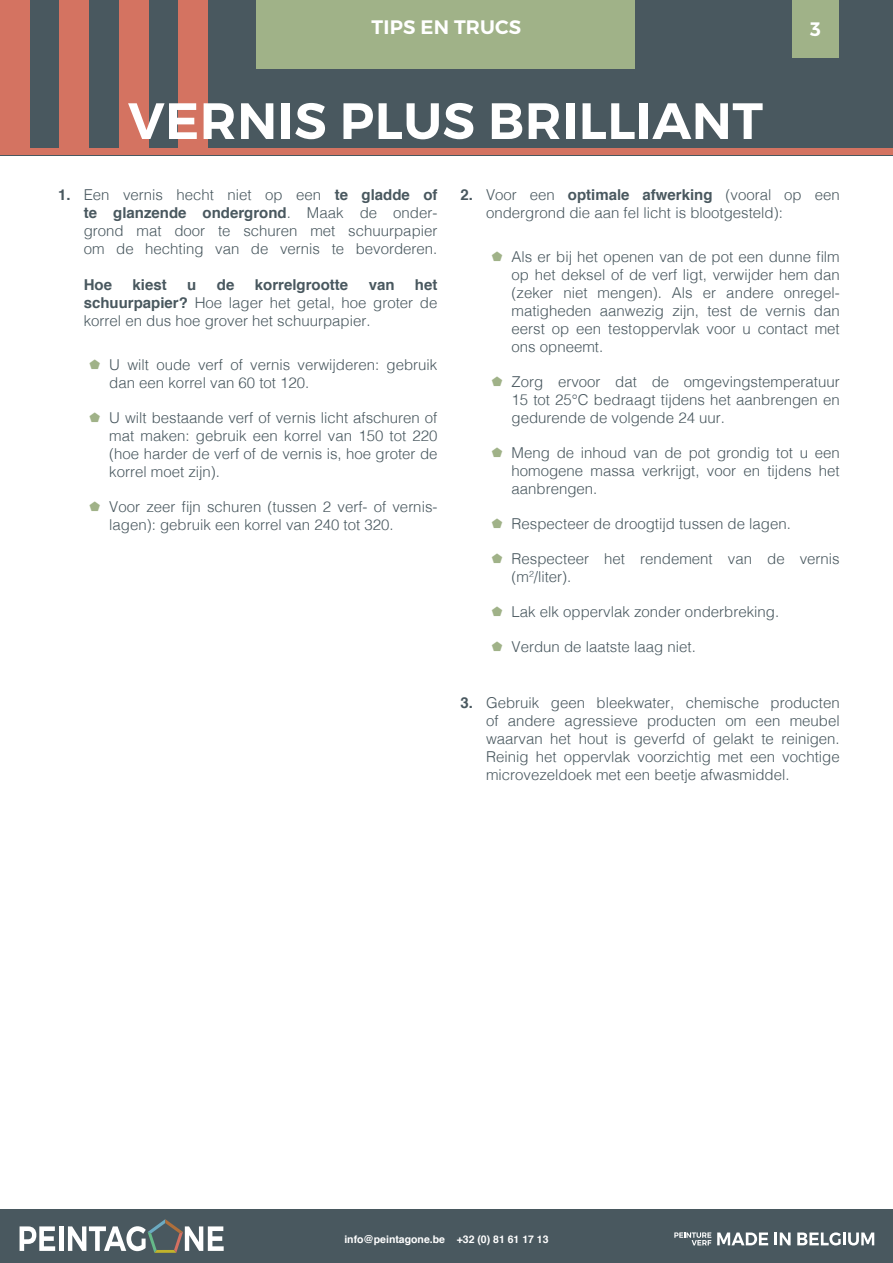
<style>
.page{position:relative;width:893px;height:1263px;background:#fff}
.page>*{position:absolute;margin:0;border:0;box-sizing:border-box;transform-origin:0 0}
.Titre_produit{font:600 51px "Montserrat";letter-spacing:.01em;color:#fff}
.Titre_Pages{font:600 19.5px "Montserrat";letter-spacing:.01em;color:#fff}
.Sous_titre-Jaune{font:600 19.5px "Montserrat";color:#fff}
.t1{font:300 15px/18px "Helvetica";color:#49585f;text-align:justify}
.t2{font:700 15px "Helvetica";color:#49585f}
.t3{font:700 10.5px "Helvetica";color:#fff}
.s1{font-weight:700}
</style>
<div class="page">
<div style="left:0;top:1210px;width:893px;height:53px;background:#49585f"></div>
<svg style="left:20px;top:1226px;width:35px;height:25px"></svg>
<hr style="left:59px;top:1226px;width:4px;height:25px;background:#fff">
<svg style="left:68px;top:1219px;width:156px;height:34px"></svg>
<svg style="left:717px;top:1232px;width:51px;height:13px"></svg>
<svg style="left:774px;top:1232px;width:17px;height:13px"></svg>
<svg style="left:797px;top:1232px;width:77px;height:13px"></svg>
<svg style="left:674px;top:1232px;width:37px;height:13px"></svg>
<div style="left:0;top:0;width:893px;height:155px;background:#49585f"></div>
<div style="left:0;top:148px;width:893px;height:7px;background:#d47361"></div>
<div style="left:0;top:0;width:29px;height:149px;background:#d47361"></div>
<div style="left:59px;top:0;width:30px;height:149px;background:#d47361"></div>
<div style="left:119px;top:0;width:29px;height:149px;background:#d47361"></div>
<div style="left:178px;top:0;width:30px;height:149px;background:#d47361"></div>
<div style="left:792px;top:0;width:47px;height:57px;background:#a0b288"></div>
<div style="left:257px;top:0;width:378px;height:69px;background:#a0b288"></div>
<p class="Titre_Pages" style="left:372px;top:15px;width:151px">TIPS EN TRUCS</p>
<p class="Titre_produit" style="left:128px;top:89px;width:636px">VERNIS PLUS BRILLIANT</p>
<p class="Sous_titre-Jaune" style="left:810px;top:17px;width:12px">3</p>
<p class="t1" style="left:84px;top:185px;width:355px;text-indent:-26px"><span class="s1">1.</span> Een vernis hecht niet op een <span class="s1">te gladde of te glanzende ondergrond</span>. Maak de onder&shy;grond mat door te schuren met schuurpapier om de hechting van de vernis te bevorderen.</p>
<p class="t2" style="left:84px;top:273px;width:30px">Hoe</p>
<p class="t2" style="left:133px;top:273px;width:36px">kiest</p>
<p class="t2" style="left:187px;top:273px;width:11px">u</p>
<p class="t2" style="left:217px;top:273px;width:19px">de</p>
<p class="t2" style="left:255px;top:273px;width:95px">korrelgrootte</p>
<p class="t2" style="left:369px;top:273px;width:27px">van</p>
<p class="t1" style="left:84px;top:275px;width:355px;text-indent:331px"><span class="s1">het schuurpapier?</span> Hoe lager het getal, hoe groter de korrel en dus hoe grover het schuurpapier.</p>
<p class="t1" style="left:109px;top:354px;width:330px">U wilt oude verf of vernis verwijderen: gebruik dan een korrel van 60 tot 120.</p>
<p class="t1" style="left:109px;top:407px;width:330px">U wilt bestaande verf of vernis licht afschuren of mat maken: gebruik een korrel van 150 tot 220 (hoe harder de verf of de vernis is, hoe groter de korrel moet zijn).</p>
<p class="t1" style="left:109px;top:496px;width:330px">Voor zeer fijn schuren (tussen 2 verf- of vernis&shy;lagen): gebruik een korrel van 240 tot 320.</p>
<p class="t1" style="left:486px;top:185px;width:355px;text-indent:-26px"><span class="s1">2.</span> Voor een <span class="s1">optimale afwerking</span> (vooral op een ondergrond die aan fel licht is blootgesteld):</p>
<p class="t1" style="left:512px;top:246px;width:330px">Als er bij het openen van de pot een dunne film op het deksel of de verf ligt, verwijder hem dan (zeker niet mengen). Als er andere onregel&shy;matigheden aanwezig zijn, test de vernis dan eerst op een testoppervlak voor u contact met ons opneemt.</p>
<p class="t1" style="left:512px;top:371px;width:330px">Zorg ervoor dat de omgevingstemperatuur 15 tot 25°C bedraagt tijdens het aanbrengen en gedurende de volgende 24 uur.</p>
<p class="t1" style="left:512px;top:442px;width:330px">Meng de inhoud van de pot grondig tot u een homogene massa verkrijgt, voor en tijdens het aanbrengen.</p>
<p class="t1" style="left:512px;top:513px;width:281px">Respecteer de droogtijd tussen de lagen.</p>
<p class="t1" style="left:512px;top:548px;width:330px">Respecteer het rendement van de vernis (m<sup>2</sup>/liter).</p>
<p class="t1" style="left:512px;top:601px;width:269px">Lak elk oppervlak zonder onderbreking.</p>
<p class="t1" style="left:512px;top:636px;width:186px">Verdun de laatste laag niet.</p>
<p class="t1" style="left:486px;top:693px;width:355px;text-indent:-26px"><span class="s1">3.</span> Gebruik geen bleekwater, chemische producten of andere agressieve producten om een meubel waarvan het hout is geverfd of gelakt te reinigen.<br>Reinig het oppervlak voorzichtig met een vochtige microvezeldoek met een beetje afwasmiddel.</p>
<p class="t3" style="left:344px;top:1231px;width:206px">info@peintagone.be +32 (0) 81 61 17 13</p>
</div>
